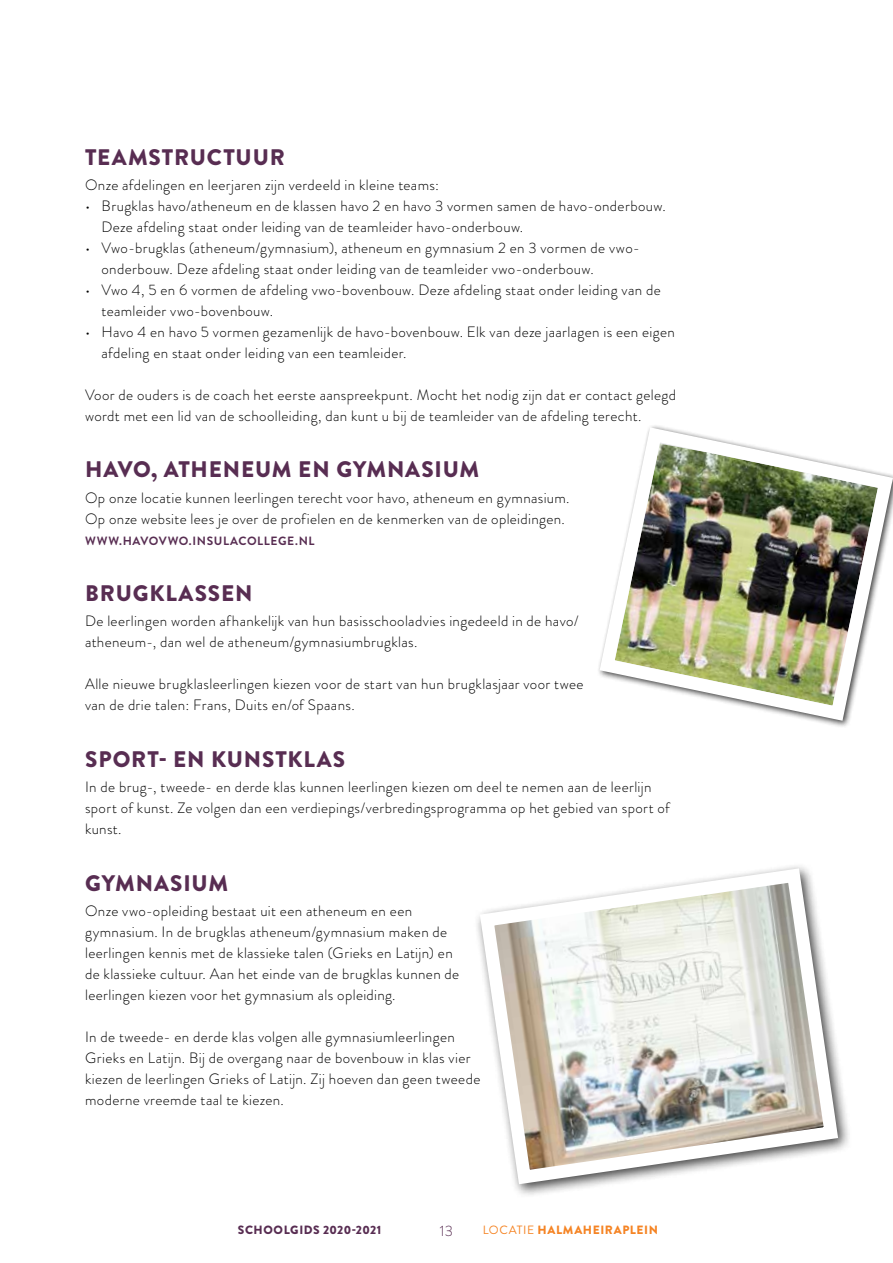
<style>
.page{position:relative;width:893px;height:1263px;background:#fff}
.page>*{position:absolute;margin:0;border:0;box-sizing:border-box;transform-origin:0 0}
.t1{font:900 22.5px "Brandon Grotesque";letter-spacing:.04em;color:#582d52}
.t2{font:300 15px/21px "Brandon Grotesque";letter-spacing:.025em;color:#000}
.t3{font:300 15px "Brandon Grotesque";color:#582d52}
.t4{font:700 12px "Brandon Grotesque";letter-spacing:.05em;color:#582d52}
.t5{font:900 12px "Brandon Grotesque";letter-spacing:.05em;color:#f58424}
.t6{font:900 12px "Brandon Grotesque";letter-spacing:.045em;color:#582d52}
.s1{font-weight:400}
</style>
<div class="page">
<svg style="left:477px;top:866px;width:368px;height:325px"></svg>
<img style="left:598px;top:425px;width:295px;height:302px">
<h1 class="t1" style="left:85px;top:141px;width:201px">TEAMSTRUCTUUR</h1>
<p class="t2" style="left:85px;top:174px;width:355px">Onze afdelingen en leerjaren zijn verdeeld in kleine teams:</p>
<p class="t2" style="left:102px;top:195px;width:566px;text-indent:-16px">• Brugklas havo/atheneum en de klassen havo 2 en havo 3 vormen samen de havo-onderbouw.<br>Deze afdeling staat onder leiding van de teamleider havo-onderbouw.</p>
<p class="t2" style="left:102px;top:237px;width:540px;text-indent:-16px">• Vwo-brugklas (atheneum/gymnasium), atheneum en gymnasium 2 en 3 vormen de vwo&shy;onderbouw. Deze afdeling staat onder leiding van de teamleider vwo-onderbouw.</p>
<p class="t2" style="left:102px;top:279px;width:561px;text-indent:-16px">• Vwo 4, 5 en 6 vormen de afdeling vwo-bovenbouw. Deze afdeling staat onder leiding van de teamleider vwo-bovenbouw.</p>
<p class="t2" style="left:102px;top:321px;width:575px;text-indent:-16px">• Havo 4 en havo 5 vormen gezamenlijk de havo-bovenbouw. Elk van deze jaarlagen is een eigen afdeling en staat onder leiding van een teamleider.</p>
<p class="t2" style="left:85px;top:384px;width:592px">Voor de ouders is de coach het eerste aanspreekpunt. Mocht het nodig zijn dat er contact gelegd wordt met een lid van de schoolleiding, dan kunt u bij de teamleider van de afdeling terecht.</p>
<h1 class="t1" style="left:85px;top:454px;width:396px">HAVO, ATHENEUM EN GYMNASIUM</h1>
<p class="t2" style="left:85px;top:487px;width:486px">Op onze locatie kunnen leerlingen terecht voor havo, atheneum en gymnasium.<br>Op onze website lees je over de profielen en de kenmerken van de opleidingen.</p>
<p class="t4" style="left:85px;top:532px;width:231px">WWW.HAVOVWO.INSULACOLLEGE.NL</p>
<h1 class="t1" style="left:85px;top:577px;width:169px">BRUGKLASSEN</h1>
<p class="t2" style="left:85px;top:611px;width:495px">De leerlingen worden afhankelijk van hun basisschooladvies ingedeeld in de havo/ atheneum-, dan wel de atheneum/gymnasiumbrugklas.</p>
<p class="t2" style="left:85px;top:674px;width:500px">Alle nieuwe brugklasleerlingen kiezen voor de start van hun brugklasjaar voor twee van de drie talen: Frans, Duits en/of Spaans.</p>
<h1 class="t1" style="left:85px;top:743px;width:261px">SPORT- EN KUNSTKLAS</h1>
<p class="t2" style="left:85px;top:776px;width:586px">In de brug-, tweede- en derde klas kunnen leerlingen kiezen om deel te nemen aan de leerlijn sport of kunst. Ze volgen dan een verdiepings/verbredingsprogramma op het gebied van sport of kunst.</p>
<h1 class="t1" style="left:85px;top:867px;width:144px">GYMNASIUM</h1>
<p class="t2" style="left:85px;top:900px;width:376px">Onze vwo-opleiding bestaat uit een atheneum en een gymnasium. In de brugklas atheneum/gymnasium maken de leerlingen kennis met de klassieke talen (Grieks en Latijn) en de klassieke cultuur. Aan het einde van de brugklas kunnen de leerlingen kiezen voor het gymnasium als opleiding.</p>
<p class="t2" style="left:85px;top:1026px;width:397px">In de tweede- en derde klas volgen alle gymnasiumleerlingen Grieks en Latijn. Bij de overgang naar de bovenbouw in klas vier kiezen de leerlingen Grieks of Latijn. Zij hoeven dan geen tweede moderne vreemde taal te kiezen.</p>
<p class="t6" style="left:238px;top:1221px;width:145px">SCHOOLGIDS 2020-2021</p>
<p class="t3" style="left:440px;top:1221px;width:15px">13</p>
<p class="t5" style="left:483px;top:1221px;width:177px"><span class="s1">LOCATIE</span> HALMAHEIRAPLEIN</p>
</div>
